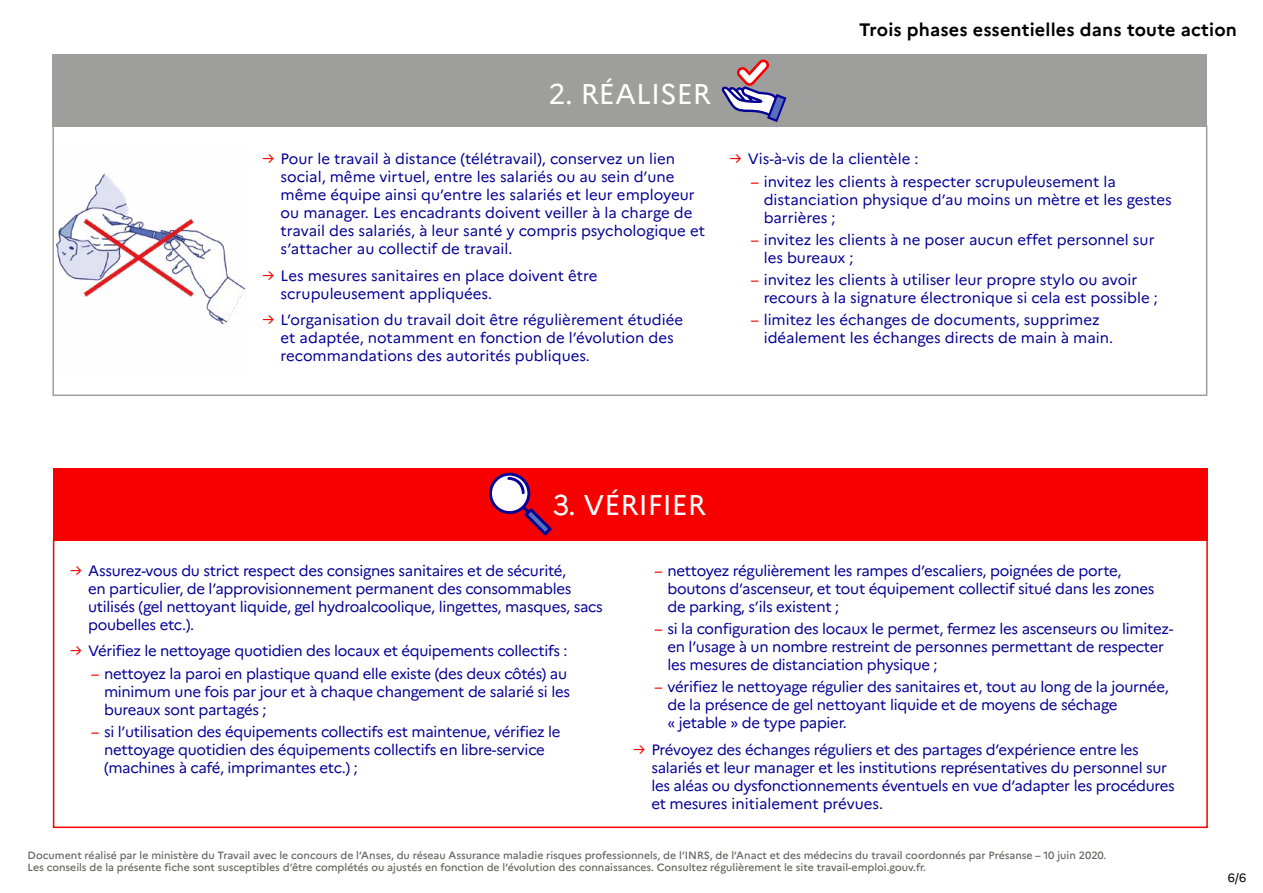
<style>
.page{position:relative;width:1263px;height:893px;background:#fff}
.page>*{position:absolute;margin:0;border:0;box-sizing:border-box;transform-origin:0 0}
.t1{font:28.5px "Marianne";color:#fff}
.t2{font:700 18px "Marianne";letter-spacing:.01em;color:#000}
.t3{font:15px/18px "Marianne";letter-spacing:-.02em;color:#050096}
.t4{font:15px/18px "Marianne";color:#050096}
.t5{font:12px "Marianne";color:#000}
.t6{font:500 10.5px/12.6px "Marianne";color:#656563}
.s1{color:#f70000}
</style>
<div class="page">
<div style="left:52px;top:54px;width:1155px;height:72px;background:#9e9e9c"></div>
<div style="left:52px;top:125px;width:1155px;height:271px;border:2px solid #9e9e9c"></div>
<div style="left:53px;top:468px;width:1155px;height:72px;background:#f70000"></div>
<div style="left:53px;top:539px;width:1155px;height:289px;border:2px solid #f70000"></div>
<svg style="left:489px;top:473px;width:63px;height:63px"></svg>
<svg style="left:721px;top:59px;width:65px;height:63px"></svg>
<img style="left:52px;top:144px;width:194px;height:225px">
<h1 class="t1" style="left:548px;top:76px;width:164px">2. RÉALISER</h1>
<p class="t2" style="left:859px;top:18px;width:379px">Trois phases essentielles dans toute action</p>
<p class="t4" style="left:281px;top:150px;width:426px;text-indent:-18px"><span class="s1">→</span> Pour le travail à distance (télétravail), conservez un lien social, même virtuel, entre les salariés ou au sein d’une même équipe ainsi qu’entre les salariés et leur employeur ou manager. Les encadrants doivent veiller à la charge de travail des salariés, à leur santé y compris psychologique et s’attacher au collectif de travail.</p>
<p class="t4" style="left:281px;top:266px;width:318px;text-indent:-18px"><span class="s1">→</span> Les mesures sanitaires en place doivent être scrupuleusement appliquées.</p>
<p class="t4" style="left:281px;top:311px;width:404px;text-indent:-18px"><span class="s1">→</span> L’organisation du travail doit être régulièrement étudiée et adaptée, notamment en fonction de l’évolution des recommandations des autorités publiques.</p>
<p class="t4" style="left:730px;top:150px;width:190px"><span class="s1">→</span> Vis-à-vis de la clientèle :</p>
<p class="t4" style="left:764px;top:172px;width:409px;text-indent:-13px"><span class="s1">–</span> invitez les clients à respecter scrupuleusement la distanciation physique d’au moins un mètre et les gestes barrières ;</p>
<p class="t4" style="left:764px;top:230px;width:392px;text-indent:-13px"><span class="s1">–</span> invitez les clients à ne poser aucun effet personnel sur les bureaux ;</p>
<p class="t4" style="left:764px;top:271px;width:396px;text-indent:-13px"><span class="s1">–</span> invitez les clients à utiliser leur propre stylo ou avoir recours à la signature électronique si cela est possible ;</p>
<p class="t4" style="left:764px;top:311px;width:351px;text-indent:-13px"><span class="s1">–</span> limitez les échanges de documents, supprimez idéalement les échanges directs de main à main.</p>
<h1 class="t1" style="left:552px;top:487px;width:155px">3. VÉRIFIER</h1>
<p class="t3" style="left:88px;top:561px;width:516px;text-indent:-18px"><span class="s1">→</span> Assurez-vous du strict respect des consignes sanitaires et de sécurité,<br>en particulier, de l’approvisionnement permanent des consommables utilisés (gel nettoyant liquide, gel hydroalcoolique, lingettes, masques, sacs poubelles etc.).</p>
<p class="t3" style="left:70px;top:642px;width:499px"><span class="s1">→</span> Vérifiez le nettoyage quotidien des locaux et équipements collectifs :</p>
<p class="t3" style="left:104px;top:664px;width:467px;text-indent:-13px"><span class="s1">–</span> nettoyez la paroi en plastique quand elle existe (des deux côtés) au minimum une fois par jour et à chaque changement de salarié si les bureaux sont partagés ;</p>
<p class="t3" style="left:104px;top:722px;width:458px;text-indent:-13px"><span class="s1">–</span> si l’utilisation des équipements collectifs est maintenue, vérifiez le nettoyage quotidien des équipements collectifs en libre-service (machines à café, imprimantes etc.) ;</p>
<p class="t3" style="left:667px;top:561px;width:488px;text-indent:-13px"><span class="s1">–</span> nettoyez régulièrement les rampes d’escaliers, poignées de porte, boutons d’ascenseur, et tout équipement collectif situé dans les zones de parking, s’ils existent ;</p>
<p class="t3" style="left:667px;top:620px;width:507px;text-indent:-13px"><span class="s1">–</span> si la configuration des locaux le permet, fermez les ascenseurs ou limitez&shy;en l’usage à un nombre restreint de personnes permettant de respecter les mesures de distanciation physique ;</p>
<p class="t3" style="left:667px;top:678px;width:503px;text-indent:-13px"><span class="s1">–</span> vérifiez le nettoyage régulier des sanitaires et, tout au long de la journée, de la présence de gel nettoyant liquide et de moyens de séchage<br>« jetable » de type papier.</p>
<p class="t3" style="left:651px;top:740px;width:525px;text-indent:-18px"><span class="s1">→</span> Prévoyez des échanges réguliers et des partages d’expérience entre les salariés et leur manager et les institutions représentatives du personnel sur les aléas ou dysfonctionnements éventuels en vue d’adapter les procédures et mesures initialement prévues.</p>
<p class="t6" style="left:28px;top:848px;width:1080px">Document réalisé par le ministère du Travail avec le concours de l’Anses, du réseau Assurance maladie risques professionnels, de l’INRS, de l’Anact et des médecins du travail coordonnés par Présanse – 10 juin 2020.<br>Les conseils de la présente fiche sont susceptibles d’être complétés ou ajustés en fonction de l’évolution des connaissances. Consultez régulièrement le site travail-emploi.gouv.fr.</p>
<p class="t5" style="left:1228px;top:870px;width:20px">6/6</p>
</div>
